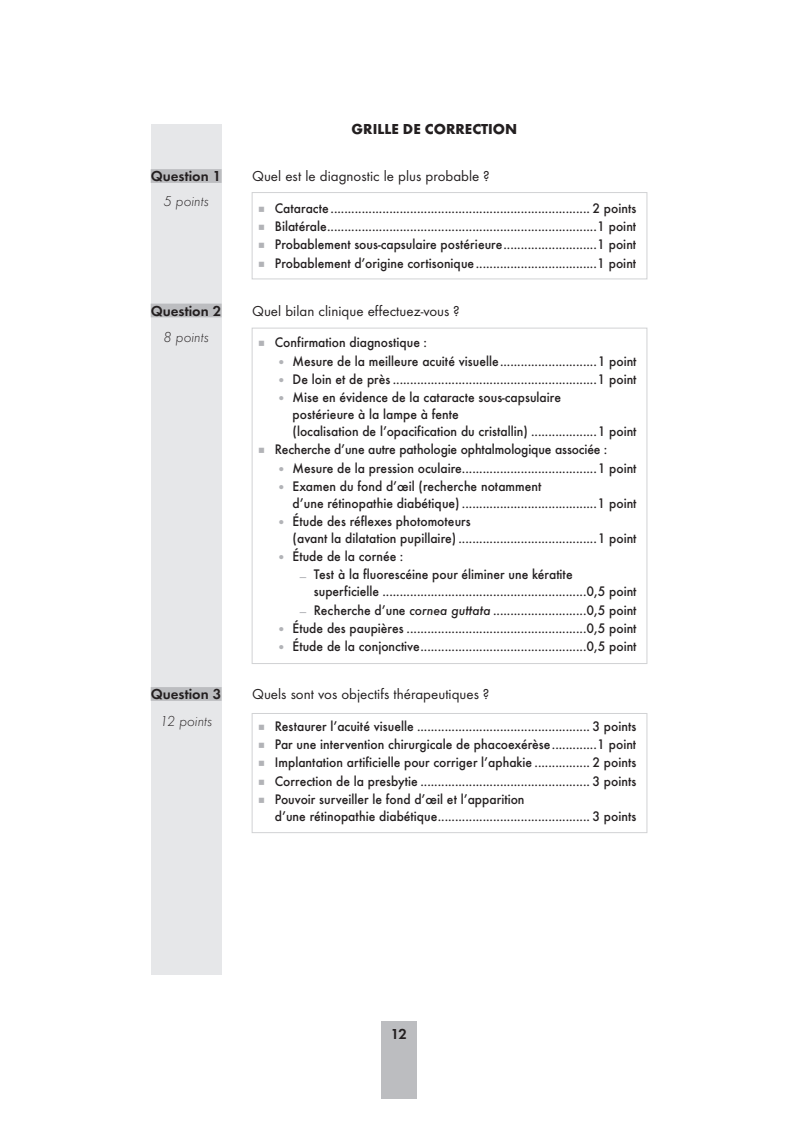
<style>
.page{position:relative;width:798px;height:1134px;background:#fff}
.page>*{position:absolute;margin:0;border:0;box-sizing:border-box;transform-origin:0 0}
.t1{font:15px "Futura T";color:#231f20}
.t2{font:600 15px "Futura T";color:#231f20}
.t3{font:italic 300 15px "Futura T";color:#231f20}
.t4{font:700 15px "Futura T";color:#231f20}
.t5{font:500 14.38px/18.2px "Futura T";color:#231f20;scale:.95 1}
.t6{font:500 11.25px "Futura T";color:#b2b3b7}
.s1{font-style:italic}
</style>
<div class="page">
<div style="left:381px;top:1021px;width:35px;height:77px;background:#bcbdc0"></div>
<div style="left:151px;top:124px;width:70px;height:850px;background:#e6e7e9"></div>
<div style="left:151px;top:169px;width:70px;height:14px;background:#bcbdc0"></div>
<div style="left:151px;top:304px;width:70px;height:13px;background:#bcbdc0"></div>
<div style="left:151px;top:687px;width:70px;height:14px;background:#bcbdc0"></div>
<div style="left:252px;top:192px;width:395px;height:87px;border:1px solid #d1d2d4"></div>
<div style="left:252px;top:328px;width:395px;height:336px;border:1px solid #d1d2d4"></div>
<div style="left:252px;top:713px;width:395px;height:120px;border:1px solid #d1d2d4"></div>
<p class="t4" style="left:351px;top:123px;width:167px">GRILLE DE CORRECTION</p>
<p class="t2" style="left:151px;top:170px;width:72px">Question 1</p>
<p class="t1" style="left:252px;top:170px;width:239px">Quel est le diagnostic le plus probable ?</p>
<p class="t5" style="left:275px;top:200px;width:382px;text-align:justify">Cataracte ........................................................................... 2 points Bilatérale ..............................................................................1 point Probablement sous-capsulaire postérieure ...........................1 point Probablement d’origine cortisonique ...................................1 point</p>
<p class="t2" style="left:151px;top:304px;width:72px">Question 2</p>
<p class="t1" style="left:252px;top:304px;width:209px">Quel bilan clinique effectuez-vous ?</p>
<p class="t5" style="left:292px;top:335px;width:363px;text-indent:-18px">Confirmation diagnostique :<br>Mesure de la meilleure acuité visuelle ............................1 point De loin et de près ...........................................................1 point Mise en évidence de la cataracte sous-capsulaire</p>
<p class="t5" style="left:292px;top:407px;width:363px;line-height:16.9px">postérieure à la lampe à fente<br>(localisation de l’opacification du cristallin) ...................1 point</p>
<p class="t5" style="left:292px;top:441px;width:363px;text-indent:-18px">Recherche d’une autre pathologie ophtalmologique associée :<br>Mesure de la pression oculaire .......................................1 point<br>Examen du fond d’œil (recherche notamment</p>
<p class="t5" style="left:292px;top:495px;width:363px">d’une rétinopathie diabétique) .......................................1 point<br>Étude des réflexes photomoteurs</p>
<p class="t5" style="left:292px;top:530px;width:363px">(avant la dilatation pupillaire) ........................................1 point</p>
<p class="t5" style="left:292px;top:548px;width:118px">Étude de la cornée :</p>
<p class="t5" style="left:314px;top:567px;width:274px">Test à la fluorescéine pour éliminer une kératite</p>
<p class="t5" style="left:292px;top:584px;width:363px;text-align:right">superficielle ...........................................................0,5 point Recherche d’une <span class="s1">cornea guttata</span> ...........................0,5 point Étude des paupières ....................................................0,5 point Étude de la conjonctive ................................................0,5 point</p>
<p class="t2" style="left:151px;top:688px;width:72px">Question 3</p>
<p class="t1" style="left:252px;top:688px;width:239px">Quels sont vos objectifs thérapeutiques ?</p>
<p class="t5" style="left:275px;top:718px;width:382px;text-align:justify">Restaurer l’acuité visuelle .................................................. 3 points Par une intervention chirurgicale de phacoexérèse .............1 point Implantation artificielle pour corriger l’aphakie ................ 2 points Correction de la presbytie ................................................. 3 points Pouvoir surveiller le fond d’œil et l’apparition</p>
<p class="t5" style="left:275px;top:808px;width:382px">d’une rétinopathie diabétique ............................................ 3 points</p>
<p class="t3" style="left:163px;top:195px;width:47px">5 points</p>
<p class="t3" style="left:163px;top:331px;width:47px">8 points</p>
<p class="t6" style="left:299px;top:571px;width:8px">—</p>
<p class="t6" style="left:299px;top:606px;width:8px">—</p>
<p class="t3" style="left:160px;top:715px;width:53px">12 points</p>
<p class="t2" style="left:391px;top:1028px;width:18px">12</p>
</div>
